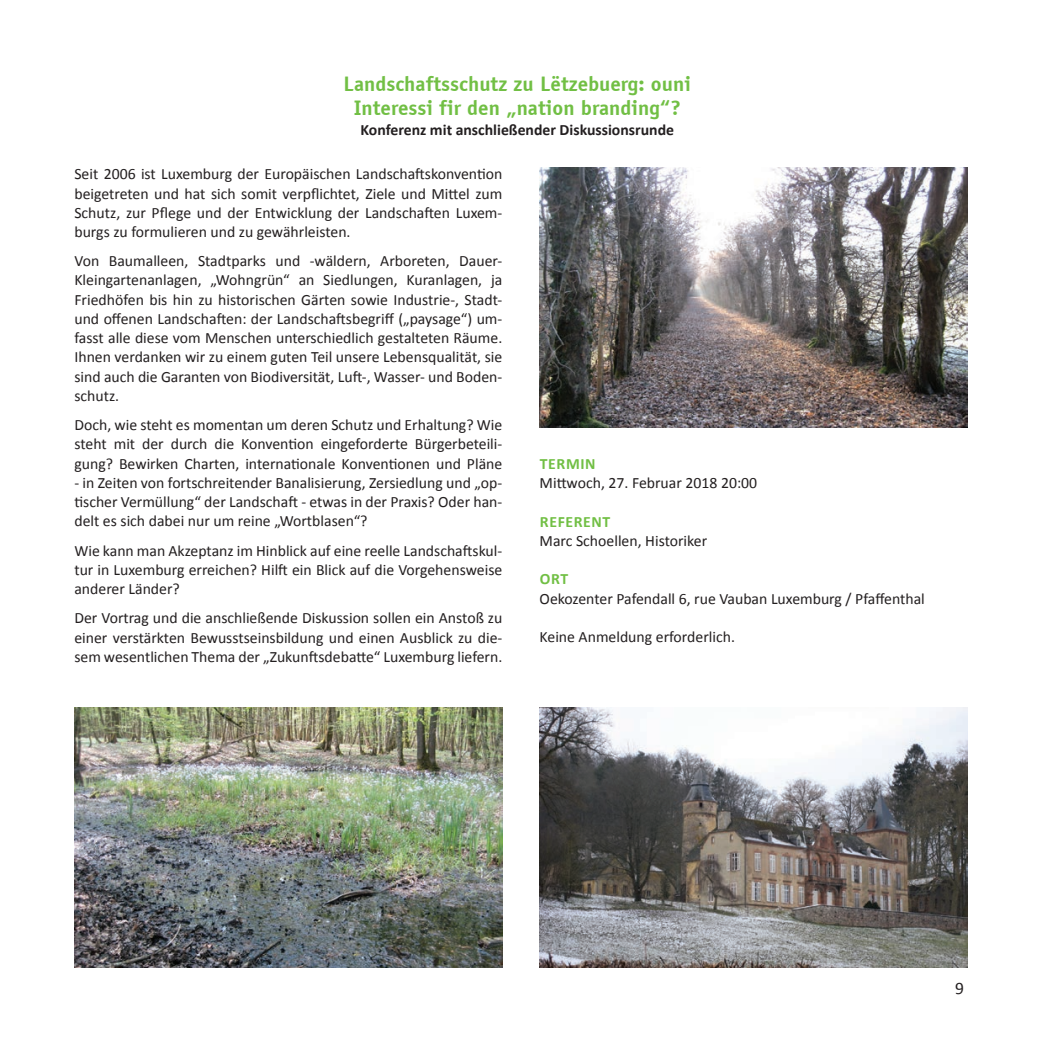
<style>
.page{position:relative;width:1042px;height:1042px;background:#fff}
.page>*{position:absolute;margin:0;border:0;box-sizing:border-box;transform-origin:0 0}
.t1{font:700 21px/24.5px "Officina Sans";color:#71bf44;text-align:center}
.t2{font:17.5px "Calibri";color:#231f20}
.t3{font:15.75px/19.2px "Calibri";color:#231f20;text-align:justify}
.t4{font:700 15.75px "Calibri";color:#231f20}
.t5{font:700 15.75px "Calibri";letter-spacing:.04em;color:#71bf44}
</style>
<div class="page">
<img style="left:74px;top:707px;width:428px;height:260px">
<img style="left:539px;top:167px;width:428px;height:261px">
<img style="left:539px;top:707px;width:428px;height:260px">
<h1 class="t1" style="left:344px;top:71px;width:349px">Landschaftsschutz zu Lëtzebuerg: ouni<br>Interessi fir den „nation branding“?</h1>
<p class="t4" style="left:360px;top:119px;width:315px">Konferenz mit anschließender Diskussionsrunde</p>
<p class="t3" style="left:74px;top:164px;width:429px">Seit 2006 ist Luxemburg der Europäischen Landschaftskonvention beigetreten und hat sich somit verpflichtet, Ziele und Mittel zum Schutz, zur Pflege und der Entwicklung der Landschaften Luxem&shy;burgs zu formulieren und zu gewährleisten.</p>
<p class="t3" style="left:74px;top:251px;width:429px">Von Baumalleen, Stadtparks und -wäldern, Arboreten, Dauer-Kleingartenanlagen, „Wohngrün“ an Siedlungen, Kuranlagen, ja Friedhöfen bis hin zu historischen Gärten sowie Industrie-, Stadt&shy;und offenen Landschaften: der Landschaftsbegriff („paysage“) um&shy;fasst alle diese vom Menschen unterschiedlich gestalteten Räume.<br>Ihnen verdanken wir zu einem guten Teil unsere Lebensqualität, sie sind auch die Garanten von Biodiversität, Luft-, Wasser- und Boden&shy;schutz.</p>
<p class="t3" style="left:74px;top:415px;width:429px">Doch, wie steht es momentan um deren Schutz und Erhaltung? Wie steht mit der durch die Konvention eingeforderte Bürgerbeteili&shy;gung? Bewirken Charten, internationale Konventionen und Pläne</p>
<p class="t3" style="left:74px;top:473px;width:429px">- in Zeiten von fortschreitender Banalisierung, Zersiedlung und „op&shy;tischer Vermüllung“ der Landschaft - etwas in der Praxis? Oder han&shy;delt es sich dabei nur um reine „Wortblasen“?</p>
<p class="t3" style="left:74px;top:541px;width:429px">Wie kann man Akzeptanz im Hinblick auf eine reelle Landschaftskul&shy;tur in Luxemburg erreichen? Hilft ein Blick auf die Vorgehensweise anderer Länder?</p>
<p class="t3" style="left:74px;top:608px;width:429px">Der Vortrag und die anschließende Diskussion sollen ein Anstoß zu einer verstärkten Bewusstseinsbildung und einen Ausblick zu die&shy;sem wesentlichen Thema der „Zukunftsdebatte“ Luxemburg liefern.</p>
<p class="t5" style="left:540px;top:453px;width:49px">Termin</p>
<p class="t3" style="left:539px;top:473px;width:219px">Mittwoch, 27. Februar 2018 20:00</p>
<p class="t5" style="left:540px;top:511px;width:54px">Referent</p>
<p class="t3" style="left:539px;top:531px;width:169px">Marc Schoellen, Historiker</p>
<p class="t5" style="left:540px;top:569px;width:30px">Or t</p>
<p class="t3" style="left:539px;top:589px;width:387px">Oekozenter Pafendall 6, rue Vauban Luxemburg / Pfaffenthal</p>
<p class="t3" style="left:539px;top:627px;width:197px">Keine Anmeldung erforderlich.</p>
<p class="t2" style="left:955px;top:977px;width:10px">9</p>
</div>
